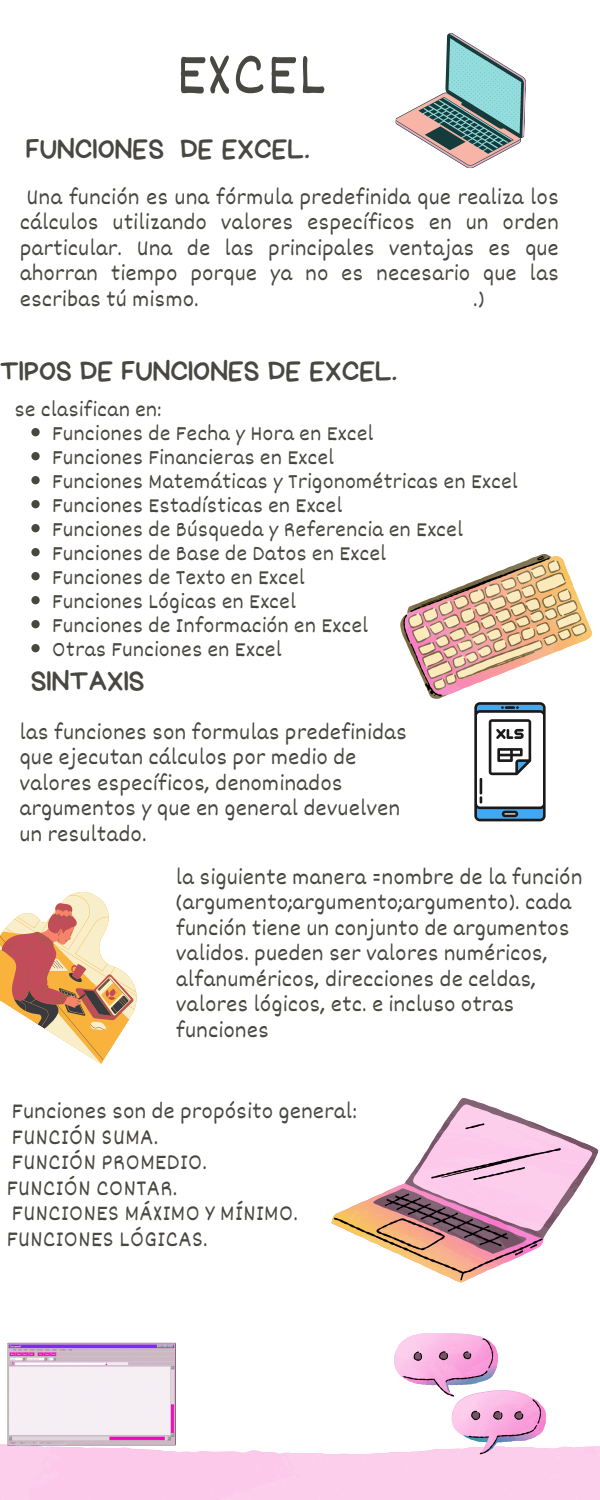
<style>
.page{position:relative;width:600px;height:1500px;background:#fff}
.page>*{position:absolute;margin:0;border:0;box-sizing:border-box;transform-origin:0 0}
.t1{font:62px "Dekko";letter-spacing:.025em;color:#494741}
.t2{font:28px "Handyman";letter-spacing:.025em;color:#494741}
.t3{font:23px/25.5px "Dekko";letter-spacing:.025em;color:#494741}
.t4{font:22px "Dekko";letter-spacing:.025em;color:#494741}
</style>
<div class="page">
<svg style="left:577px;top:1140px;width:22px;height:49px"></svg>
<svg style="left:331px;top:1098px;width:246px;height:185px"></svg>
<svg style="left:0;top:1444px;width:600px;height:56px;background:#fbcfec"></svg>
<svg style="left:0;top:892px;width:137px;height:172px"></svg>
<svg style="left:395px;top:33px;width:131px;height:136px"></svg>
<svg style="left:400px;top:554px;width:192px;height:267px"></svg>
<img style="left:7px;top:1342px;width:169px;height:103px">
<svg style="left:394px;top:1333px;width:152px;height:121px"></svg>
<svg style="left:31px;top:428px;width:9px;height:8px"></svg>
<svg style="left:31px;top:452px;width:9px;height:8px"></svg>
<svg style="left:31px;top:476px;width:9px;height:8px"></svg>
<svg style="left:31px;top:500px;width:9px;height:8px"></svg>
<svg style="left:31px;top:524px;width:9px;height:8px"></svg>
<svg style="left:31px;top:548px;width:9px;height:8px"></svg>
<svg style="left:31px;top:572px;width:9px;height:8px"></svg>
<svg style="left:31px;top:596px;width:9px;height:8px"></svg>
<svg style="left:31px;top:620px;width:9px;height:8px"></svg>
<svg style="left:31px;top:644px;width:9px;height:8px"></svg>
<p class="t1" style="left:176px;top:35px;width:151px">EXCEL</p>
<p class="t2" style="left:26px;top:136px;width:285px">FUNCIONES DE EXCEL.</p>
<p class="t3" style="left:20px;top:183px;width:540px;text-align:justify">Una función es una fórmula predefinida que realiza los cálculos utilizando valores específicos en un orden particular. Una de las principales ventajas es que ahorran tiempo porque ya no es necesario que las escribas tú mismo.</p>
<p class="t3" style="left:474px;top:285px;width:12px">.)</p>
<h1 class="t2" style="left:0;top:358px;width:398px">TIPOS DE FUNCIONES DE EXCEL.</h1>
<h2 class="t4" style="left:15px;top:396px;width:148px">se clasifican en:</h2>
<p class="t4" style="left:52px;top:420px;width:323px">Funciones de Fecha y Hora en Excel</p>
<p class="t4" style="left:52px;top:444px;width:283px">Funciones Financieras en Excel</p>
<p class="t4" style="left:52px;top:468px;width:467px">Funciones Matemáticas y Trigonométricas en Excel</p>
<p class="t4" style="left:52px;top:492px;width:291px">Funciones Estadísticas en Excel</p>
<p class="t4" style="left:52px;top:516px;width:412px">Funciones de Búsqueda y Referencia en Excel</p>
<p class="t4" style="left:52px;top:540px;width:335px">Funciones de Base de Datos en Excel</p>
<p class="t4" style="left:52px;top:564px;width:254px">Funciones de Texto en Excel</p>
<p class="t4" style="left:52px;top:588px;width:245px">Funciones Lógicas en Excel</p>
<p class="t4" style="left:52px;top:612px;width:317px">Funciones de Información en Excel</p>
<p class="t4" style="left:52px;top:636px;width:231px">Otras Funciones en Excel</p>
<p class="t2" style="left:31px;top:668px;width:114px">SINTAXIS</p>
<h2 class="t3" style="left:20px;top:718px;width:389px">las funciones son formulas predefinidas que ejecutan cálculos por medio de valores específicos, denominados argumentos y que en general devuelven un resultado.</h2>
<p class="t3" style="left:176px;top:863px;width:408px">la siguiente manera =nombre de la función (argumento;argumento;argumento). cada función tiene un conjunto de argumentos validos. pueden ser valores numéricos, alfanuméricos, direcciones de celdas, valores lógicos, etc. e incluso otras funciones</p>
<h2 class="t3" style="left:12px;top:1097px;width:346px">Funciones son de propósito general:</h2>
<p class="t3" style="left:12px;top:1123px;width:148px">FUNCIÓN SUMA.</p>
<p class="t3" style="left:12px;top:1148px;width:197px">FUNCIÓN PROMEDIO.</p>
<p class="t3" style="left:7px;top:1174px;width:172px">FUNCIÓN CONTAR.</p>
<p class="t3" style="left:12px;top:1199px;width:287px">FUNCIONES MÁXIMO Y MÍNIMO.</p>
<p class="t3" style="left:7px;top:1225px;width:203px">FUNCIONES LÓGICAS.</p>
</div>
